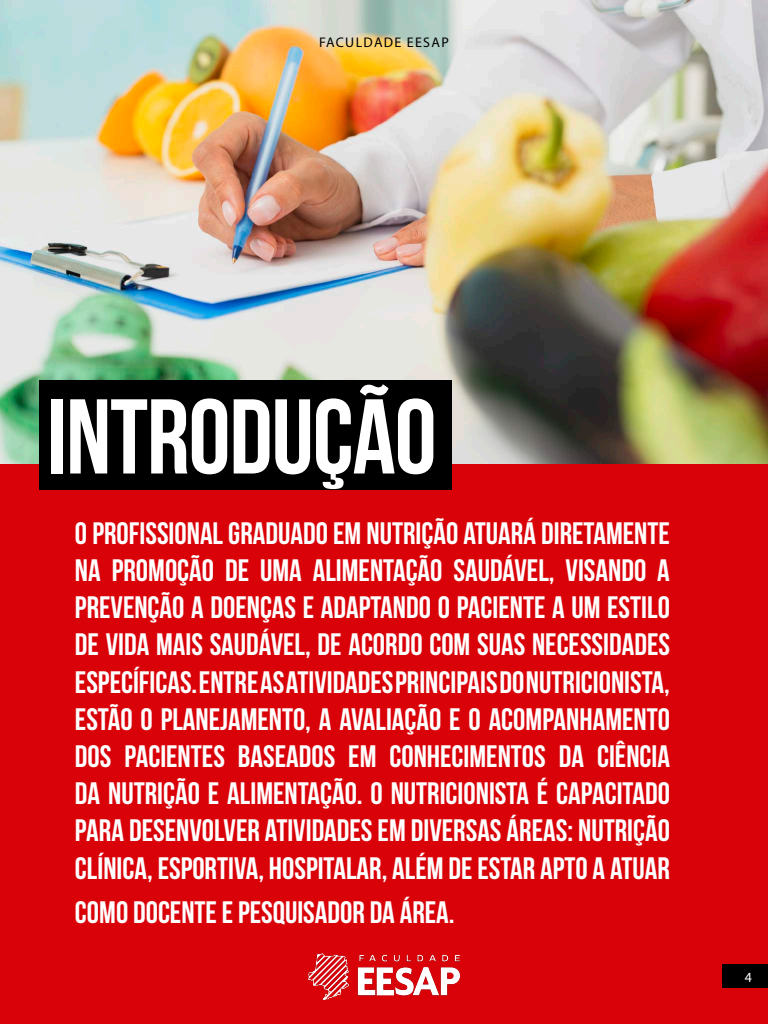
<style>
.page{position:relative;width:768px;height:1024px;background:#fff}
.page>*{position:absolute;margin:0;border:0;box-sizing:border-box;transform-origin:0 0}
.t1{font:700 106px "Bebas Neue";letter-spacing:-.01em;color:#fff}
.t2{font:700 31px/37.2px "Bebas Neue";color:#fff;text-align:justify}
.t3{font:14px "Myriad Pro";letter-spacing:.095em;color:#000}
.t4{font:14px "Myriad Pro";color:#fff}
</style>
<div class="page">
<img style="left:0;top:0;width:768px;height:464px">
<div style="left:0;top:464px;width:768px;height:560px;background:#da0209"></div>
<div style="left:39px;top:380px;width:412px;height:110px;background:#000"></div>
<div style="left:722px;top:965px;width:46px;height:23px;background:#000"></div>
<img style="left:309px;top:953px;width:150px;height:47px">
<p class="t3" style="left:319px;top:33px;width:131px">FACULDADE EESAP</p>
<h1 class="t1" style="left:47px;top:379px;width:391px">INTRODUÇÃO</h1>
<p class="t2" style="left:75px;top:514px;width:597px">O PROFISSIONAL GRADUADO EM NUTRIÇÃO ATUARÁ DIRETAMENTE NA PROMOÇÃO DE UMA ALIMENTAÇÃO SAUDÁVEL, VISANDO A PREVENÇÃO A DOENÇAS E ADAPTANDO O PACIENTE A UM ESTILO DE VIDA MAIS SAUDÁVEL, DE ACORDO COM SUAS NECESSIDADES ESPECÍFICAS. ENTRE AS ATIVIDADES PRINCIPAIS DO NUTRICIONISTA, ESTÃO O PLANEJAMENTO, A AVALIAÇÃO E O ACOMPANHAMENTO DOS PACIENTES BASEADOS EM CONHECIMENTOS DA CIÊNCIA DA NUTRIÇÃO E ALIMENTAÇÃO. O NUTRICIONISTA É CAPACITADO PARA DESENVOLVER ATIVIDADES EM DIVERSAS ÁREAS: NUTRIÇÃO CLÍNICA, ESPORTIVA, HOSPITALAR, ALÉM DE ESTAR APTO A ATUAR</p>
<p class="t2" style="left:75px;top:893px;width:381px">COMO DOCENTE E PESQUISADOR DA ÁREA.</p>
<p class="t4" style="left:745px;top:968px;width:9px">4</p>
</div>
